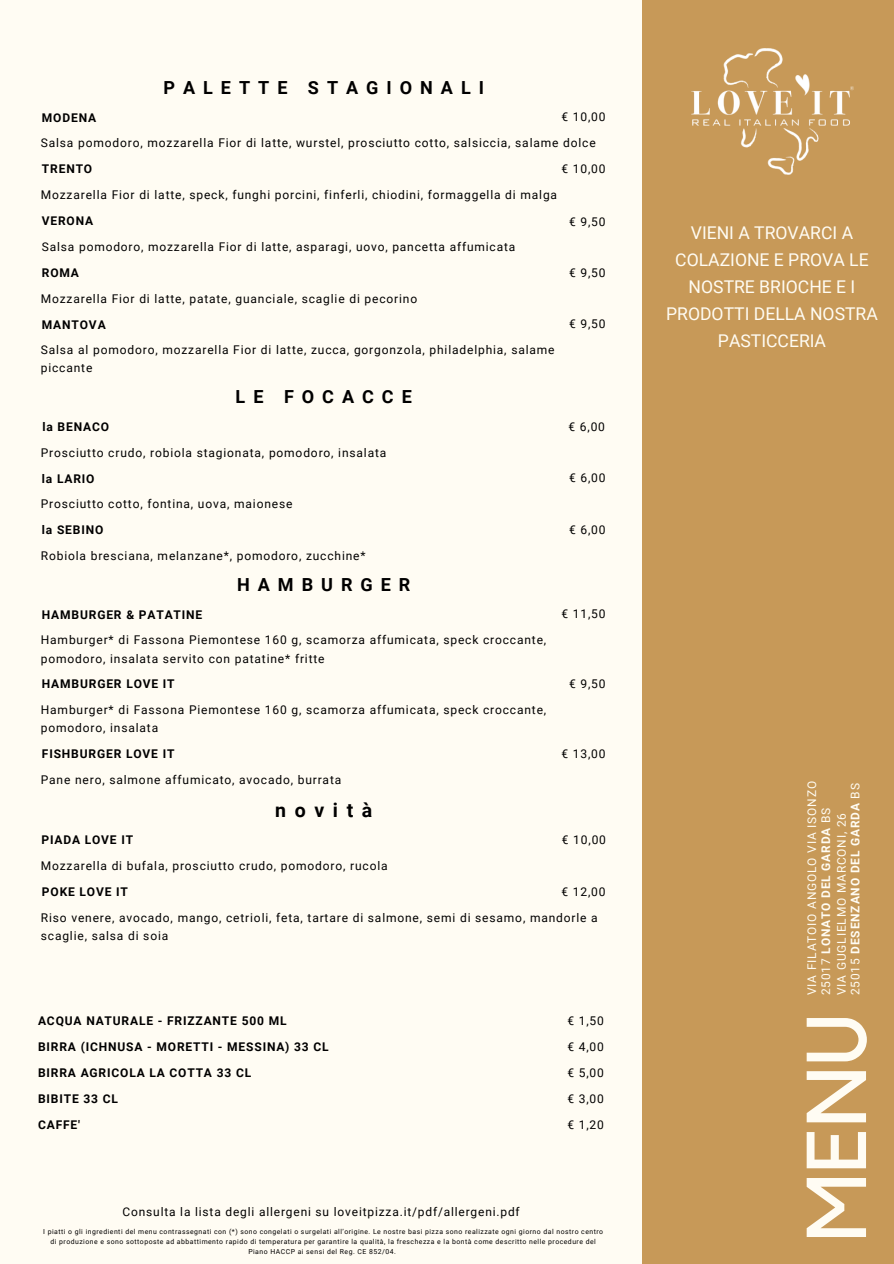
<style>
.page{position:relative;width:894px;height:1264px;background:#fff}
.page>*{position:absolute;margin:0;border:0;box-sizing:border-box;transform-origin:0 0}
.t1{font:83.7px "Kollektif";color:#fffcf3}
.t2{font:700 19.5px "Roboto";letter-spacing:.445em;color:#000}
.t3{font:700 18px "Roboto";letter-spacing:.445em;color:#000}
.t4{font:17.55px/27px "Roboto";color:#fffcf3;text-align:center}
.t5{font:12px/18px "Roboto";letter-spacing:.07em;color:#000}
.t6{font:700 12px "Roboto";letter-spacing:.07em;color:#000}
.t7{font:12px/14px "Roboto";letter-spacing:.07em;color:#fffcf3}
.t8{font:6.9px/10.4px "Roboto";letter-spacing:.07em;color:#000;text-align:center}
.s1{font-weight:700}
</style>
<div class="page">
<div style="left:0;top:0;width:893px;height:1263px;background:#fffcf3"></div>
<div style="left:642px;top:0;width:251px;height:1263px;background:#c79958"></div>
<img style="left:691px;top:48px;width:162px;height:126px">
<h3 class="t3" style="left:163px;top:77px;width:322px">PALETTE STAGIONALI</h3>
<p class="t6" style="left:42px;top:110px;width:56px">MODENA</p>
<p class="t5" style="left:561px;top:108px;width:46px">€ 10,00</p>
<p class="t5" style="left:41px;top:134px;width:556px">Salsa pomodoro, mozzarella Fior di latte, wurstel, prosciutto cotto, salsiccia, salame dolce</p>
<p class="t6" style="left:42px;top:162px;width:52px">TRENTO</p>
<p class="t5" style="left:561px;top:160px;width:46px">€ 10,00</p>
<p class="t5" style="left:41px;top:186px;width:517px">Mozzarella Fior di latte, speck, funghi porcini, finferli, chiodini, formaggella di malga</p>
<p class="t6" style="left:42px;top:213px;width:53px">VERONA</p>
<p class="t5" style="left:569px;top:213px;width:38px">€ 9,50</p>
<p class="t5" style="left:42px;top:238px;width:474px">Salsa pomodoro, mozzarella Fior di latte, asparagi, uovo, pancetta affumicata</p>
<p class="t6" style="left:42px;top:266px;width:39px">ROMA</p>
<p class="t5" style="left:569px;top:264px;width:38px">€ 9,50</p>
<p class="t5" style="left:41px;top:290px;width:378px">Mozzarella Fior di latte, patate, guanciale, scaglie di pecorino</p>
<p class="t6" style="left:42px;top:317px;width:65px">MANTOVA</p>
<p class="t5" style="left:569px;top:315px;width:38px">€ 9,50</p>
<p class="t5" style="left:41px;top:341px;width:515px">Salsa al pomodoro, mozzarella Fior di latte, zucca, gorgonzola, philadelphia, salame piccante</p>
<h3 class="t3" style="left:235px;top:386px;width:178px">LE FOCACCE</h3>
<p class="t6" style="left:42px;top:420px;width:68px">la BENACO</p>
<p class="t5" style="left:568px;top:418px;width:38px">€ 6,00</p>
<p class="t5" style="left:41px;top:444px;width:347px">Prosciutto crudo, robiola stagionata, pomodoro, insalata</p>
<p class="t6" style="left:42px;top:471px;width:54px">la LARIO</p>
<p class="t5" style="left:569px;top:469px;width:38px">€ 6,00</p>
<p class="t5" style="left:41px;top:495px;width:253px">Prosciutto cotto, fontina, uova, maionese</p>
<p class="t6" style="left:42px;top:523px;width:63px">la SEBINO</p>
<p class="t5" style="left:569px;top:521px;width:38px">€ 6,00</p>
<p class="t5" style="left:41px;top:547px;width:326px">Robiola bresciana, melanzane*, pomodoro, zucchine*</p>
<h3 class="t3" style="left:237px;top:574px;width:175px">HAMBURGER</h3>
<p class="t6" style="left:42px;top:607px;width:162px">HAMBURGER &amp; PATATINE</p>
<p class="t5" style="left:561px;top:605px;width:46px">€ 11,50</p>
<p class="t5" style="left:41px;top:631px;width:507px">Hamburger* di Fassona Piemontese 160 g, scamorza affumicata, speck croccante, pomodoro, insalata servito con patatine* fritte</p>
<p class="t6" style="left:42px;top:677px;width:134px">HAMBURGER LOVE IT</p>
<p class="t5" style="left:569px;top:675px;width:38px">€ 9,50</p>
<p class="t5" style="left:41px;top:701px;width:507px">Hamburger* di Fassona Piemontese 160 g, scamorza affumicata, speck croccante, pomodoro, insalata</p>
<p class="t6" style="left:42px;top:746px;width:134px">FISHBURGER LOVE IT</p>
<p class="t5" style="left:561px;top:744px;width:46px">€ 13,00</p>
<p class="t5" style="left:41px;top:770px;width:302px">Pane nero, salmone affumicato, avocado, burrata</p>
<h2 class="t2" style="left:275px;top:798px;width:99px">novità</h2>
<p class="t6" style="left:41px;top:833px;width:93px">PIADA LOVE IT</p>
<p class="t5" style="left:561px;top:831px;width:46px">€ 10,00</p>
<p class="t5" style="left:41px;top:857px;width:348px">Mozzarella di bufala, prosciutto crudo, pomodoro, rucola</p>
<p class="t6" style="left:42px;top:884px;width:87px">POKE LOVE IT</p>
<p class="t5" style="left:561px;top:882px;width:46px">€ 12,00</p>
<p class="t5" style="left:41px;top:908px;width:558px">Riso venere, avocado, mango, cetrioli, feta, tartare di salmone, semi di sesamo, mandorle a scaglie, salsa di soia</p>
<p class="t6" style="left:38px;top:1013px;width:250px">ACQUA NATURALE - FRIZZANTE 500 ML</p>
<p class="t5" style="left:567px;top:1011px;width:38px">€ 1,50</p>
<p class="t6" style="left:38px;top:1039px;width:292px">BIRRA (ICHNUSA - MORETTI - MESSINA) 33 CL</p>
<p class="t5" style="left:567px;top:1037px;width:38px">€ 4,00</p>
<p class="t6" style="left:38px;top:1065px;width:215px">BIRRA AGRICOLA LA COTTA 33 CL</p>
<p class="t5" style="left:567px;top:1063px;width:38px">€ 5,00</p>
<p class="t6" style="left:38px;top:1092px;width:81px">BIBITE 33 CL</p>
<p class="t5" style="left:567px;top:1089px;width:38px">€ 3,00</p>
<p class="t6" style="left:38px;top:1118px;width:43px">CAFFE'</p>
<p class="t5" style="left:567px;top:1116px;width:38px">€ 1,20</p>
<p class="t5" style="left:122px;top:1202px;width:398px">Consulta la lista degli allergeni su loveitpizza.it/pdf/allergeni.pdf</p>
<p class="t8" style="left:43px;top:1226px;width:561px">I piatti o gli ingredienti del menu contrassegnati con (*) sono congelati o surgelati all’origine. Le nostre basi pizza sono realizzate ogni giorno dal nostro centro di produzione e sono sottoposte ad abbattimento rapido di temperatura per garantire la qualità, la freschezza e la bontà come descritto nelle procedure del<br>Piano HACCP ai sensi del Reg. CE 852/04.</p>
<h3 class="t4" style="left:666px;top:219px;width:213px">VIENI A TROVARCI A<br>COLAZIONE E PROVA LE<br>NOSTRE BRIOCHE E I<br>PRODOTTI DELLA NOSTRA<br>PASTICCERIA</h3>
<p class="t7" style="left:804px;top:995px;width:215px;rotate:-90deg">VIA FILATOIO ANGOLO VIA ISONZO<br>25017 <span class="s1">LONATO DEL GARDA</span> BS</p>
<p class="t7" style="left:834px;top:995px;width:213px;rotate:-90deg">VIA GUGLIELMO MARCONI, 26<br>25015 <span class="s1">DESENZANO DEL GARDA</span> BS</p>
<h1 class="t1" style="left:798px;top:1241px;width:230px;rotate:-90deg">MENU</h1>
</div>
